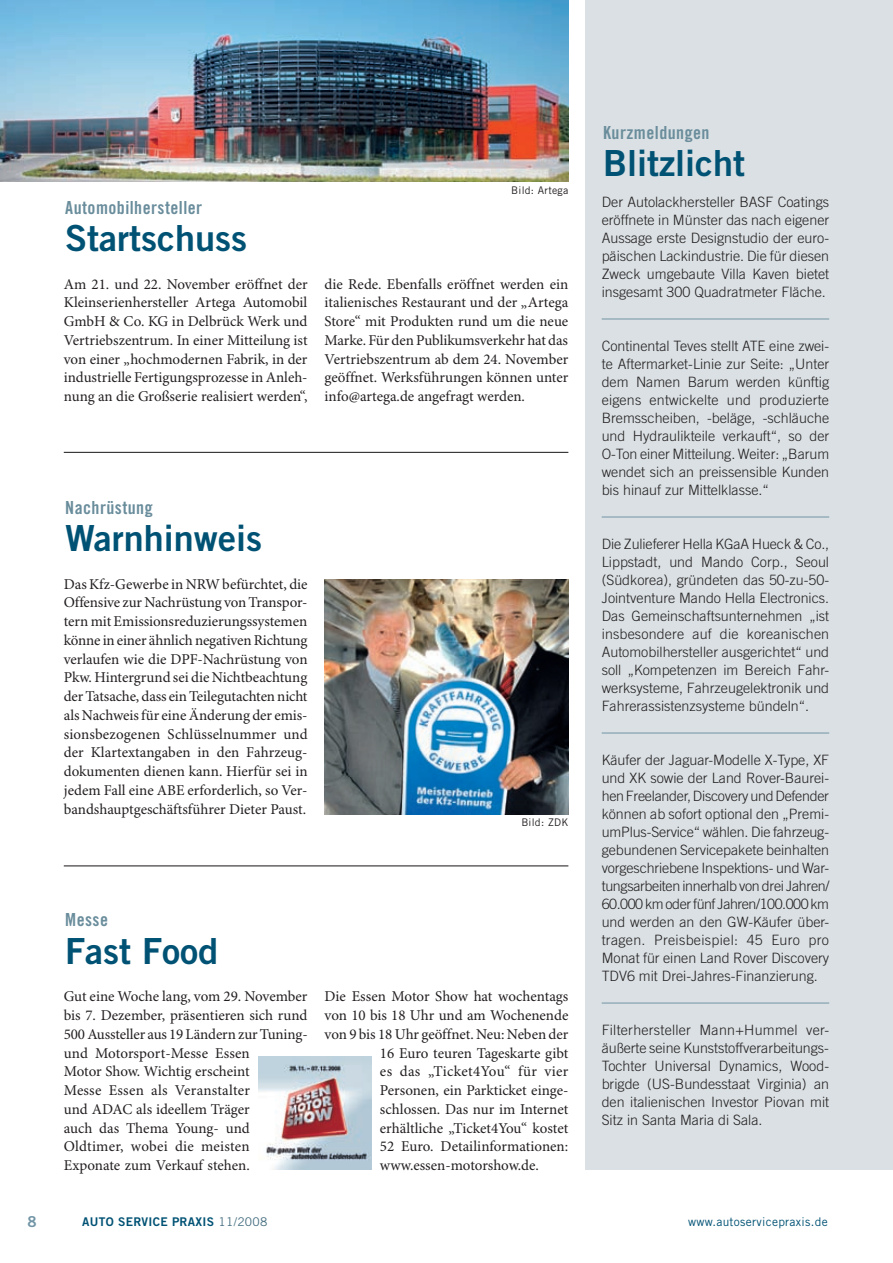
<style>
.page{position:relative;width:893px;height:1263px;background:#fff}
.page>*{position:absolute;margin:0;border:0;box-sizing:border-box;transform-origin:0 0}
.t1{font:36px "Trade Gothic LT Std Bd 2";color:#005274}
.t2{font:18px "Trade Gothic LT Std Bd Cn 20";letter-spacing:.025em;color:#6a8d9c}
.t3{font:15px/18.8px "Minion Pro";letter-spacing:-.005em;color:#231f20}
.t4{font:15px "Minion Pro";letter-spacing:.025em;color:#231f20}
.t5{font:300 14.25px/18px "Trade Gothic LT Std";color:#231f20;text-align:justify}
.t6{font:12px "Trade Gothic LT Std Bd 2";letter-spacing:.025em;color:#005274}
.t7{font:12px "Trade Gothic LT Std";letter-spacing:.025em;color:#005274}
.t8{font:10.5px "Trade Gothic LT Std";letter-spacing:.025em;color:#231f20}
.s1{font-family:"Trade Gothic LT Std";color:#456e80}
</style>
<div class="page">
<hr style="left:64px;top:452px;width:504px;height:1px;background:#231f20">
<div style="left:585px;top:0;width:308px;height:1170px;background:#dae0e3"></div>
<hr style="left:602px;top:318px;width:227px;height:2px;background:#95aeba">
<hr style="left:602px;top:516px;width:227px;height:2px;background:#95aeba">
<hr style="left:602px;top:732px;width:227px;height:2px;background:#95aeba">
<hr style="left:602px;top:1002px;width:227px;height:2px;background:#95aeba">
<hr style="left:64px;top:865px;width:504px;height:1px;background:#231f20">
<img style="left:258px;top:1057px;width:113px;height:113px">
<img style="left:325px;top:580px;width:243px;height:234px">
<img style="left:0;top:0;width:568px;height:182px">
<p class="t2" style="left:65px;top:196px;width:139px">Automobilhersteller</p>
<h1 class="t1" style="left:65px;top:216px;width:183px">Startschuss</h1>
<p class="t8" style="left:511px;top:184px;width:59px">Bild: Artega</p>
<p class="t3" style="left:64px;top:275px;width:245px;text-align:justify">Am 21. und 22. November eröffnet der Kleinserienhersteller Artega Automobil GmbH &amp; Co. KG in Delbrück Werk und Vertriebszentrum. In einer Mitteilung ist von einer „hochmodernen Fabrik, in der industrielle Fertigungsprozesse in Anleh&shy;nung an die Großserie realisiert werden“,</p>
<p class="t3" style="left:325px;top:275px;width:245px;text-align:justify">die Rede. Ebenfalls eröffnet werden ein italienisches Restaurant und der „Artega Store“ mit Produkten rund um die neue Marke. Für den Publikumsverkehr hat das Vertriebszentrum ab dem 24. November geöffnet. Werksführungen können unter info@artega.de angefragt werden.</p>
<p class="t2" style="left:65px;top:496px;width:89px">Nachrüstung</p>
<h1 class="t1" style="left:65px;top:516px;width:198px">Warnhinweis</h1>
<p class="t3" style="left:64px;top:575px;width:245px">Das Kfz-Gewerbe in NRW befürchtet, die Offensive zur Nachrüstung von Transpor&shy;tern mit Emissionsreduzierungssystemen könne in einer ähnlich negativen Richtung verlaufen wie die DPF-Nachrüstung von Pkw. Hintergrund sei die Nichtbeachtung der Tatsache, dass ein Teilegutachten nicht als Nachweis für eine Änderung der emis&shy;sionsbezogenen Schlüsselnummer und der Klartextangaben in den Fahrzeug&shy;dokumenten dienen kann. Hierfür sei in jedem Fall eine ABE erforderlich, so Ver&shy;bandshauptgeschäftsführer Dieter Paust.</p>
<p class="t2" style="left:65px;top:909px;width:44px">Messe</p>
<h1 class="t1" style="left:65px;top:928px;width:154px">Fast Food</h1>
<p class="t8" style="left:521px;top:816px;width:49px">Bild: ZDK</p>
<p class="t3" style="left:64px;top:988px;width:245px">Gut eine Woche lang, vom 29. November bis 7. Dezember, präsentieren sich rund<br>500 Aussteller aus 19 Ländern zur Tuning&shy;und Motorsport-Messe Essen<br>Motor Show. Wichtig erscheint<br>Messe Essen als Veranstalter<br>und ADAC als ideellem Träger<br>auch das Thema Young- und<br>Oldtimer, wobei die meisten<br>Exponate zum Verkauf stehen.</p>
<p class="t3" style="left:325px;top:988px;width:245px">Die Essen Motor Show hat wochentags</p>
<p class="t3" style="left:325px;top:1006px;width:245px">von 10 bis 18 Uhr und am Wochenende</p>
<p class="t3" style="left:325px;top:1025px;width:245px">von 9 bis 18 Uhr geöffnet. Neu: Neben der</p>
<p class="t3" style="left:380px;top:1044px;width:190px">16 Euro teuren Tageskarte gibt</p>
<p class="t4" style="left:380px;top:1062px;width:190px">es das „Ticket4You“ für vier</p>
<p class="t3" style="left:380px;top:1081px;width:190px">Personen, ein Parkticket einge-</p>
<p class="t3" style="left:380px;top:1100px;width:190px">schlossen. Das nur im Internet</p>
<p class="t3" style="left:380px;top:1119px;width:190px">erhältliche „Ticket4You“ kostet</p>
<p class="t3" style="left:380px;top:1138px;width:190px">52 Euro. Detailinformationen:</p>
<p class="t3" style="left:380px;top:1156px;width:160px">www.essen-motorshow.de.</p>
<p class="t2" style="left:603px;top:121px;width:108px">Kurzmeldungen</p>
<h1 class="t1" style="left:603px;top:141px;width:144px">Blitzlicht</h1>
<p class="t5" style="left:602px;top:193px;width:229px">Der Autolackhersteller BASF Coatings eröffnete in Münster das nach eigener Aussage erste Designstudio der euro&shy;päischen Lackindustrie. Die für diesen Zweck umgebaute Villa Kaven bietet insgesamt 300 Quadratmeter Fläche.</p>
<p class="t5" style="left:602px;top:337px;width:229px">Continental Teves stellt ATE eine zwei&shy;te Aftermarket-Linie zur Seite: „Unter dem Namen Barum werden künftig eigens entwickelte und produzierte Bremsscheiben, -beläge, -schläuche und Hydraulikteile verkauft“, so der O-Ton einer Mitteilung. Weiter: „Barum wendet sich an preissensible Kunden bis hinauf zur Mittelklasse.“</p>
<p class="t5" style="left:602px;top:535px;width:229px">Die Zulieferer Hella KGaA Hueck &amp; Co., Lippstadt, und Mando Corp., Seoul (Südkorea), gründeten das 50-zu-50- Jointventure Mando Hella Electronics.<br>Das Gemeinschaftsunternehmen „ist insbesondere auf die koreanischen Automobilhersteller ausgerichtet“ und soll „Kompetenzen im Bereich Fahr&shy;werksysteme, Fahrzeugelektronik und Fahrerassistenzsysteme bündeln“.</p>
<p class="t5" style="left:602px;top:751px;width:229px">Käufer der Jaguar-Modelle X-Type, XF und XK sowie der Land Rover-Baurei&shy;hen Freelander, Discovery und Defender können ab sofort optional den „Premi&shy;umPlus-Service“ wählen. Die fahrzeug&shy;gebundenen Servicepakete beinhalten vorgeschriebene Inspektions- und War&shy;tungsarbeiten innerhalb von drei Jahren/ 60.000 km oder fünf Jahren/100.000 km und werden an den GW-Käufer über&shy;tragen. Preisbeispiel: 45 Euro pro Monat für einen Land Rover Discovery TDV6 mit Drei-Jahres-Finanzierung.</p>
<p class="t5" style="left:602px;top:1021px;width:229px;text-align:left">Filterhersteller Mann+Hummel ver-- äußerte seine Kunststoffverarbeitungs-Tochter Universal Dynamics, Wood&shy;brigde (US-Bundesstaat Virginia) an den italienischen Investor Piovan mit Sitz in Santa Maria di Sala.</p>
<p class="t6" style="left:82px;top:1214px;width:187px">AUTO SERVICE PRAXIS <span class="s1">11/2008</span></p>
<p class="t7" style="left:688px;top:1215px;width:141px">www.autoservicepraxis.de</p>
</div>
